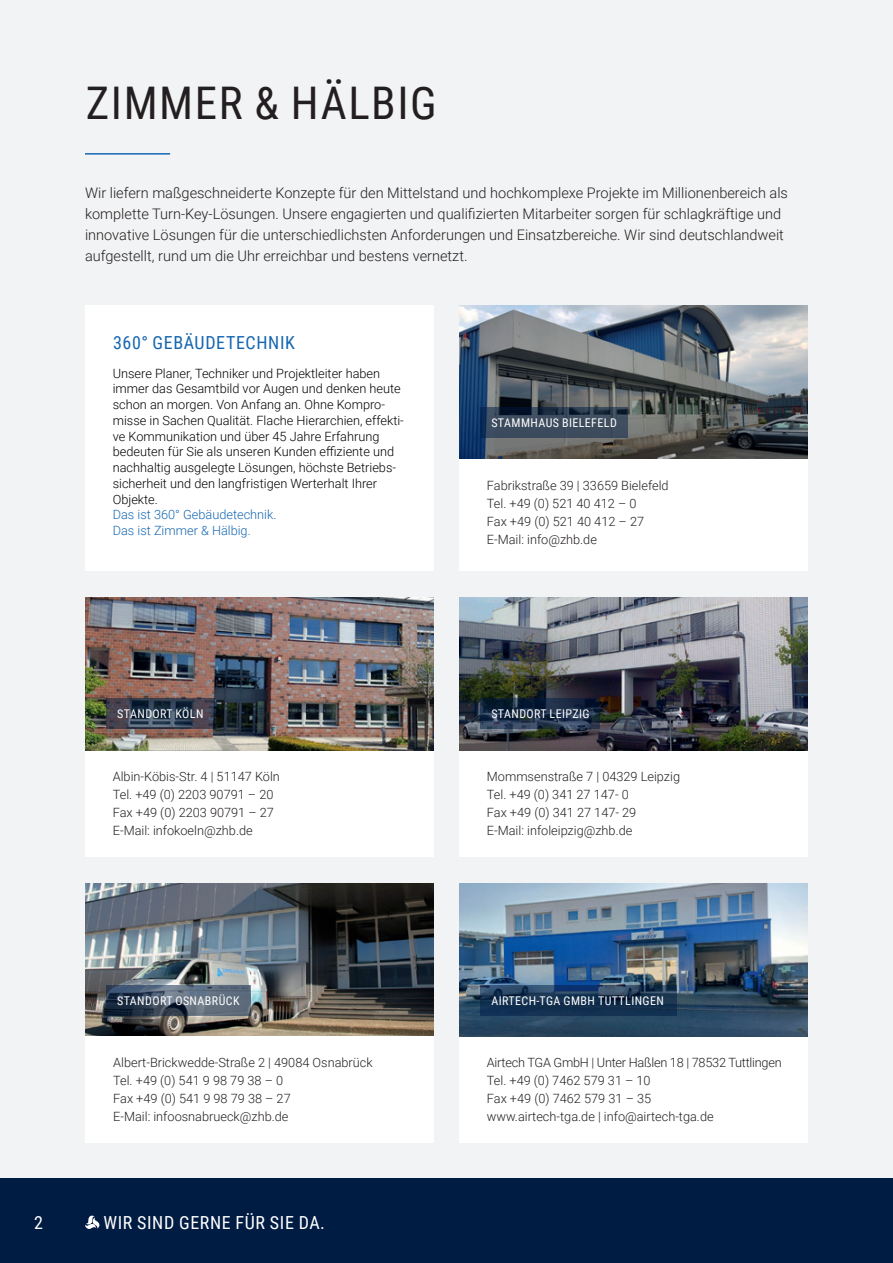
<style>
.page{position:relative;width:893px;height:1263px;background:#f2f3f4}
.page>*{position:absolute;margin:0;border:0;box-sizing:border-box;transform-origin:0 0}
.t1{font:45px "Roboto Condensed";letter-spacing:.035em;color:#231f20}
.t2{font:18px "Roboto Condensed";letter-spacing:.035em;color:#fff}
.t3{font:18px "Roboto Condensed";letter-spacing:.035em;color:#1566b1}
.t4{font:300 14.55px/21px "Roboto";color:#231f20}
.t5{font:300 12.75px/18px "Roboto";color:#231f20}
.t6{font:300 12.75px/15.8px "Roboto";color:#000}
.t7{font:300 12.75px/15.8px "Roboto";color:#1566b1}
.t8{font:12px "Roboto Condensed";letter-spacing:.035em;color:#fff}
</style>
<div class="page">
<div style="left:0;top:1178px;width:893px;height:85px;background:#001c43"></div>
<svg style="left:85px;top:1215px;width:15px;height:14px"></svg>
<div style="left:85px;top:306px;width:349px;height:265px;background:#fff"></div>
<hr style="left:85px;top:153px;width:85px;height:2px;background:#1566b1">
<div style="left:459px;top:1036px;width:349px;height:106px;background:#fff"></div>
<img style="left:459px;top:883px;width:349px;height:153px">
<svg style="left:480px;top:985px;width:196px;height:30px;background:#183555"></svg>
<div style="left:459px;top:458px;width:349px;height:113px;background:#fff"></div>
<img style="left:459px;top:306px;width:349px;height:153px">
<svg style="left:480px;top:408px;width:148px;height:30px;background:#334357"></svg>
<div style="left:85px;top:750px;width:349px;height:106px;background:#fff"></div>
<img style="left:85px;top:597px;width:349px;height:153px">
<svg style="left:106px;top:699px;width:108px;height:30px;background:#333b4c"></svg>
<div style="left:459px;top:750px;width:349px;height:106px;background:#fff"></div>
<img style="left:459px;top:597px;width:349px;height:153px">
<svg style="left:480px;top:699px;width:120px;height:30px;background:#1d2f47"></svg>
<img style="left:85px;top:883px;width:349px;height:153px">
<div style="left:85px;top:1036px;width:349px;height:106px;background:#fff"></div>
<svg style="left:106px;top:985px;width:144px;height:30px;background:#4a596c"></svg>
<h1 class="t1" style="left:86px;top:71px;width:352px">ZIMMER &amp; HÄLBIG</h1>
<p class="t4" style="left:85px;top:182px;width:704px">Wir liefern maßgeschneiderte Konzepte für den Mittelstand und hochkomplexe Projekte im Millionenbereich als komplette Turn-Key-Lösungen. Unsere engagierten und qualifizierten Mitarbeiter sorgen für schlagkräftige und innovative Lösungen für die unterschiedlichsten Anforderungen und Einsatzbereiche. Wir sind deutschlandweit aufgestellt, rund um die Uhr erreichbar und bestens vernetzt.</p>
<h2 class="t3" style="left:113px;top:330px;width:183px">360° GEBÄUDETECHNIK</h2>
<p class="t6" style="left:113px;top:365px;width:293px">Unsere Planer, Techniker und Projektleiter haben immer das Gesamtbild vor Augen und denken heute schon an morgen. Von Anfang an. Ohne Kompro&shy;misse in Sachen Qualität. Flache Hierarchien, effekti&shy;ve Kommunikation und über 45 Jahre Erfahrung bedeuten für Sie als unseren Kunden effiziente und nachhaltig ausgelegte Lösungen, höchste Betriebs&shy;sicherheit und den langfristigen Werterhalt Ihrer Objekte.</p>
<p class="t7" style="left:113px;top:506px;width:165px">Das ist 360° Gebäudetechnik.<br>Das ist Zimmer &amp; Hälbig.</p>
<p class="t8" style="left:117px;top:705px;width:88px">STANDORT KÖLN</p>
<p class="t5" style="left:113px;top:767px;width:169px">Albin-Köbis-Str. 4 | 51147 Köln<br>Tel. +49 (0) 2203 90791 – 20<br>Fax +49 (0) 2203 90791 – 27<br>E-Mail: infokoeln@zhb.de</p>
<p class="t8" style="left:117px;top:992px;width:124px">STANDORT OSNABRÜCK</p>
<p class="t5" style="left:113px;top:1053px;width:261px">Albert-Brickwedde-Straße 2 | 49084 Osnabrück Tel. +49 (0) 541 9 98 79 38 – 0<br>Fax +49 (0) 541 9 98 79 38 – 27<br>E-Mail: infoosnabrueck@zhb.de</p>
<h2 class="t2" style="left:34px;top:1210px;width:10px">2</h2>
<h2 class="t2" style="left:103px;top:1210px;width:223px">WIR SIND GERNE FÜR SIE DA.</h2>
<p class="t8" style="left:491px;top:415px;width:127px">STAMMHAUS BIELEFELD</p>
<p class="t5" style="left:487px;top:476px;width:183px">Fabrikstraße 39 | 33659 Bielefeld<br>Tel. +49 (0) 521 40 412 – 0<br>Fax +49 (0) 521 40 412 – 27<br>E-Mail: info@zhb.de</p>
<p class="t8" style="left:491px;top:706px;width:100px">STANDORT LEIPZIG</p>
<p class="t5" style="left:487px;top:767px;width:195px">Mommsenstraße 7 | 04329 Leipzig<br>Tel. +49 (0) 341 27 147- 0<br>Fax +49 (0) 341 27 147- 29<br>E-Mail: infoleipzig@zhb.de</p>
<p class="t8" style="left:491px;top:992px;width:174px">AIRTECH-TGA GMBH TUTTLINGEN</p>
<p class="t5" style="left:487px;top:1053px;width:296px">Airtech TGA GmbH | Unter Haßlen 18 | 78532 Tuttlingen Tel. +49 (0) 7462 579 31 – 10<br>Fax +49 (0) 7462 579 31 – 35<br>www.airtech-tga.de | info@airtech-tga.de</p>
</div>
